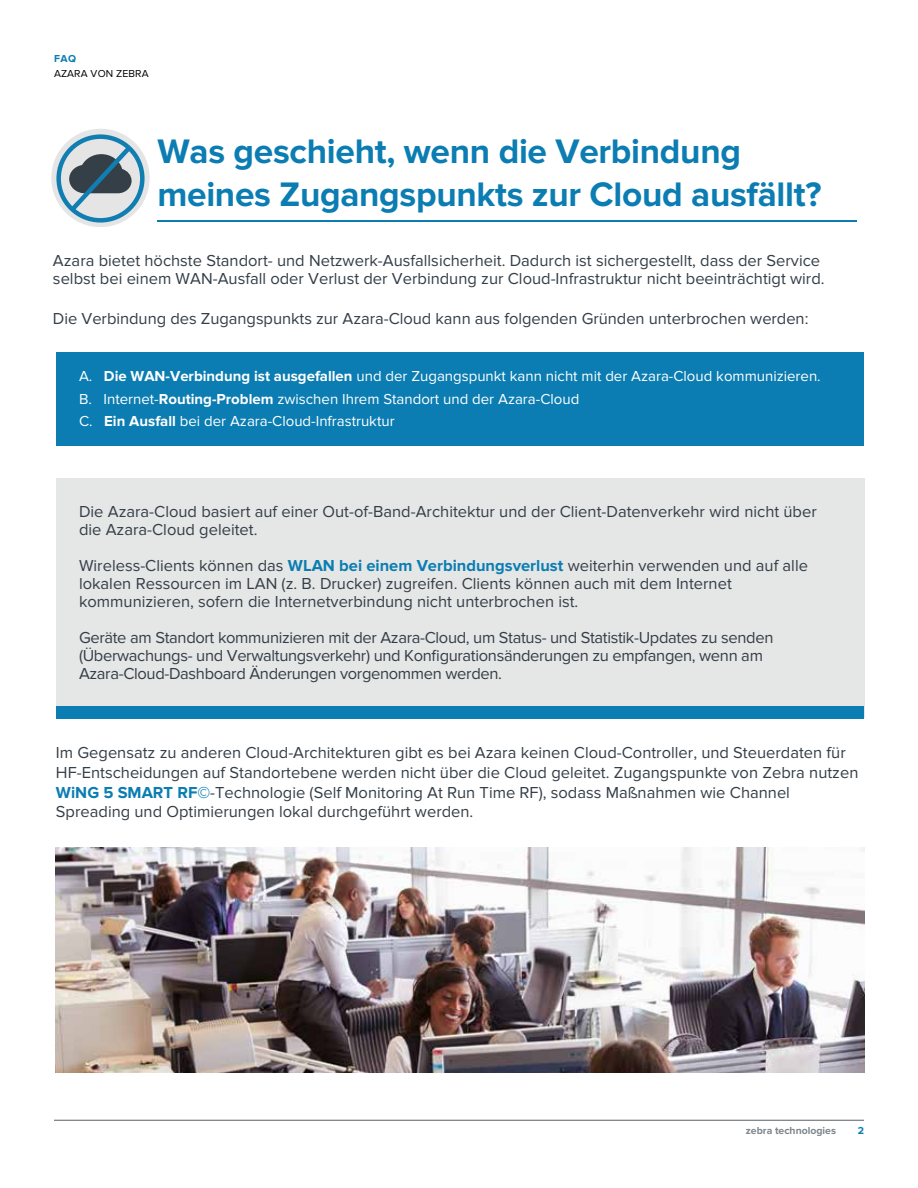
<style>
.page{position:relative;width:918px;height:1188px;background:#fff}
.page>*{position:absolute;margin:0;border:0;box-sizing:border-box;transform-origin:0 0}
.t1{font:700 35.25px/42.3px "Proxima Nova";letter-spacing:-.01em;color:#0b7db2}
.t2{font:16.5px/18px "Proxima Nova";color:#343e47}
.t3{font:16.5px/18px "Proxima Nova";letter-spacing:-.02em;color:#343e47}
.t4{font:15px/22.5px "Proxima Nova";color:#fff}
.t5{font:700 10.5px "Proxima Nova";color:#7e868c}
.t6{font:10.5px "Proxima Nova";letter-spacing:.01em;color:#000}
.t7{font:700 10.5px "Proxima Nova";color:#0b7db2}
.s1{font-weight:700}
.s2{font-weight:700;color:#0b7db2}
</style>
<div class="page">
<div style="left:56px;top:478px;width:808px;height:240px;background:#e5e6e6"></div>
<div style="left:56px;top:352px;width:808px;height:94px;background:#0b7db2"></div>
<hr style="left:158px;top:221px;width:699px;height:1px;background:#0b7db2">
<hr style="left:54px;top:1120px;width:810px;height:1px;background:#7e868c">
<div style="left:56px;top:707px;width:808px;height:12px;background:#0b7db2"></div>
<svg style="left:51px;top:129px;width:99px;height:98px;fill:#e4e5e4"></svg>
<div style="left:56px;top:134px;width:89px;height:89px;border:4px solid #117eb2;border-radius:50%"></div>
<svg style="left:66px;top:142px;width:69px;height:74px"></svg>
<img style="left:56px;top:847px;width:808px;height:225px">
<p class="t7" style="left:54px;top:53px;width:24px">FAQ</p>
<p class="t6" style="left:54px;top:67px;width:96px">AZARA VON ZEBRA</p>
<h1 class="t1" style="left:158px;top:131px;width:666px">Was geschieht, wenn die Verbindung meines Zugangspunkts zur Cloud ausfällt?</h1>
<p class="t2" style="left:53px;top:252px;width:773px">Azara bietet höchste Standort- und Netzwerk-Ausfallsicherheit. Dadurch ist sichergestellt, dass der Service selbst bei einem WAN-Ausfall oder Verlust der Verbindung zur Cloud-Infrastruktur nicht beeinträchtigt wird.</p>
<p class="t2" style="left:53px;top:310px;width:757px">Die Verbindung des Zugangspunkts zur Azara-Cloud kann aus folgenden Gründen unterbrochen werden:</p>
<p class="t4" style="left:79px;top:365px;width:743px">A. <span class="s1">Die WAN-Verbindung ist ausgefallen</span> und der Zugangspunkt kann nicht mit der Azara-Cloud kommunizieren.<br>B. Internet-<span class="s1">Routing-Problem</span> zwischen Ihrem Standort und der Azara-Cloud<br>C. <span class="s1">Ein Ausfall</span> bei der Azara-Cloud-Infrastruktur</p>
<p class="t2" style="left:79px;top:503px;width:739px">Die Azara-Cloud basiert auf einer Out-of-Band-Architektur und der Client-Datenverkehr wird nicht über die Azara-Cloud geleitet.</p>
<p class="t2" style="left:79px;top:557px;width:731px">Wireless-Clients können das <span class="s2">WLAN bei einem Verbindungsverlust</span> weiterhin verwenden und auf alle lokalen Ressourcen im LAN (z. B. Drucker) zugreifen. Clients können auch mit dem Internet kommunizieren, sofern die Internetverbindung nicht unterbrochen ist.</p>
<p class="t3" style="left:79px;top:629px;width:696px">Geräte am Standort kommunizieren mit der Azara-Cloud, um Status- und Statistik-Updates zu senden (Überwachungs- und Verwaltungsverkehr) und Konfigurationsänderungen zu empfangen, wenn am<br>Azara-Cloud-Dashboard Änderungen vorgenommen werden.</p>
<p class="t2" style="left:56px;top:743px;width:804px;line-height:19.8px">Im Gegensatz zu anderen Cloud-Architekturen gibt es bei Azara keinen Cloud-Controller, und Steuerdaten für HF-Entscheidungen auf Standortebene werden nicht über die Cloud geleitet. Zugangspunkte von Zebra nutzen <span class="s2">WiNG 5 SMART RF©</span>-Technologie (Self Monitoring At Run Time RF), sodass Maßnahmen wie Channel Spreading und Optimierungen lokal durchgeführt werden.</p>
<p class="t5" style="left:746px;top:1124px;width:92px">zebra technologies</p>
<p class="t7" style="left:858px;top:1124px;width:8px">2</p>
</div>
